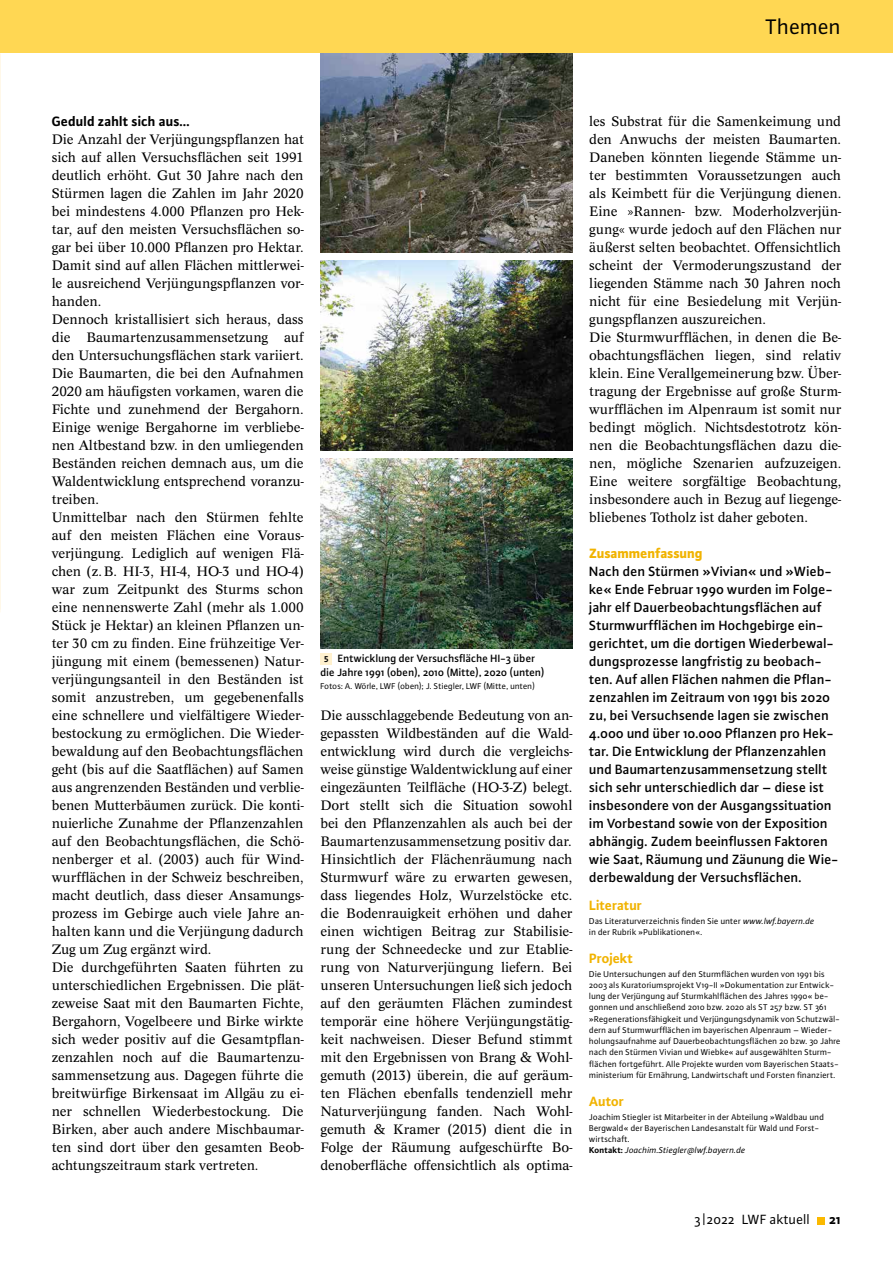
<style>
.page{position:relative;width:893px;height:1263px;background:#fff}
.page>*{position:absolute;margin:0;border:0;box-sizing:border-box;transform-origin:0 0}
.t1{font:22.5px "Plus Sans Pro";letter-spacing:-.005em;color:#000}
.t2{font:14.25px/18px "Concept";color:#000}
.t3{font:500 14.25px/18px "Plus Sans Pro";color:#000}
.t4{font:700 14.25px "Plus Sans Pro";color:#000}
.t5{font:700 14.25px "Plus Sans Pro";letter-spacing:-.01em;color:#f1b300}
.t6{font:14.25px "Plus Sans Pro";color:#000}
.t7{font:800 14.25px "Plus Sans Pro";letter-spacing:-.01em;color:#f1b300}
.t8{font:500 11.25px/13.5px "Plus Sans Pro";color:#000;text-align:center}
.t9{font:9px/11.2px "Plus Sans Pro";letter-spacing:.005em;color:#000}
.s1{font-weight:700;font-size:9px}
.s2{font-style:italic}
.s3{font-weight:700}
</style>
<div class="page">
<div style="left:0;top:0;width:893px;height:53px;background:#ffd753"></div>
<div style="left:817px;top:1217px;width:7px;height:7px;background:#fbb900"></div>
<img style="left:320px;top:458px;width:252px;height:190px">
<img style="left:320px;top:260px;width:252px;height:190px">
<img style="left:320px;top:53px;width:252px;height:199px">
<div style="left:320px;top:653px;width:12px;height:11px;background:#fff1ce"></div>
<h1 class="t1" style="left:765px;top:12px;width:77px">Themen</h1>
<p class="t4" style="left:52px;top:110px;width:140px">Geduld zahlt sich aus…</p>
<p class="t2" style="left:52px;top:130px;width:253px">Die Anzahl der Verjüngungspflanzen hat sich auf allen Versuchsflächen seit 1991 deutlich erhöht. Gut 30 Jahre nach den Stürmen lagen die Zahlen im Jahr 2020 bei mindestens 4.000 Pflanzen pro Hek&shy;tar, auf den meisten Versuchsflächen so&shy;gar bei über 10.000 Pflanzen pro Hektar.<br>Damit sind auf allen Flächen mittlerwei&shy;le ausreichend Verjüngungspflanzen vor&shy;handen.<br>Dennoch kristallisiert sich heraus, dass die Baumartenzusammensetzung auf den Untersuchungsflächen stark variiert.<br>Die Baumarten, die bei den Aufnahmen 2020 am häufigsten vorkamen, waren die Fichte und zunehmend der Bergahorn.<br>Einige wenige Bergahorne im verbliebe&shy;nen Altbestand bzw. in den umliegenden Beständen reichen demnach aus, um die Waldentwicklung entsprechend voranzu&shy;treiben.<br>Unmittelbar nach den Stürmen fehlte auf den meisten Flächen eine Voraus&shy;verjüngung. Lediglich auf wenigen Flä&shy;chen (z.B. HI-3, HI-4, HO-3 und HO-4) war zum Zeitpunkt des Sturms schon eine nennenswerte Zahl (mehr als 1.000<br>Stück je Hektar) an kleinen Pflanzen un&shy;ter 30 cm zu finden. Eine frühzeitige Ver&shy;jüngung mit einem (bemessenen) Natur&shy;verjüngungsanteil in den Beständen ist somit anzustreben, um gegebenenfalls eine schnellere und vielfältigere Wieder&shy;bestockung zu ermöglichen. Die Wieder&shy;bewaldung auf den Beobachtungsflächen geht (bis auf die Saatflächen) auf Samen aus angrenzenden Beständen und verblie&shy;benen Mutterbäumen zurück. Die konti&shy;nuierliche Zunahme der Pflanzenzahlen auf den Beobachtungsflächen, die Schö&shy;nenberger et al. (2003) auch für Wind&shy;wurfflächen in der Schweiz beschreiben, macht deutlich, dass dieser Ansamungs&shy;prozess im Gebirge auch viele Jahre an&shy;halten kann und die Verjüngung dadurch Zug um Zug ergänzt wird.<br>Die durchgeführten Saaten führten zu unterschiedlichen Ergebnissen. Die plät&shy;zeweise Saat mit den Baumarten Fichte, Bergahorn, Vogelbeere und Birke wirkte sich weder positiv auf die Gesamtpflan&shy;zenzahlen noch auf die Baumartenzu&shy;sammensetzung aus. Dagegen führte die breitwürfige Birkensaat im Allgäu zu ei&shy;ner schnellen Wiederbestockung. Die Birken, aber auch andere Mischbaumar&shy;ten sind dort über den gesamten Beob&shy;achtungszeitraum stark vertreten.</p>
<p class="t8" style="left:320px;top:651px;width:226px"><span class="s1">5</span> Entwicklung der Versuchsfläche HI-3 über die Jahre 1991 (oben), 2010 (Mitte), 2020 (unten)</p>
<p class="t9" style="left:320px;top:680px;width:216px">Fotos: A. Wörle, LWF (oben); J. Stiegler, LWF (Mitte, unten)</p>
<p class="t2" style="left:320px;top:706px;width:253px;text-align:justify">Die ausschlaggebende Bedeutung von an&shy;gepassten Wildbeständen auf die Wald&shy;entwicklung wird durch die vergleichs&shy;weise günstige Waldentwicklung auf einer eingezäunten Teilfläche (HO-3-Z) belegt.<br>Dort stellt sich die Situation sowohl bei den Pflanzenzahlen als auch bei der Baumartenzusammensetzung positiv dar.<br>Hinsichtlich der Flächenräumung nach Sturmwurf wäre zu erwarten gewesen, dass liegendes Holz, Wurzelstöcke etc. die Bodenrauigkeit erhöhen und daher einen wichtigen Beitrag zur Stabilisie&shy;rung der Schneedecke und zur Etablie&shy;rung von Naturverjüngung liefern. Bei unseren Untersuchungen ließ sich jedoch auf den geräumten Flächen zumindest temporär eine höhere Verjüngungstätig&shy;keit nachweisen. Dieser Befund stimmt mit den Ergebnissen von Brang &amp; Wohl&shy;gemuth (2013) überein, die auf geräum&shy;ten Flächen ebenfalls tendenziell mehr Naturverjüngung fanden. Nach Wohl&shy;gemuth &amp; Kramer (2015) dient die in Folge der Räumung aufgeschürfte Bo&shy;denoberfläche offensichtlich als optima-</p>
<p class="t2" style="left:589px;top:112px;width:253px">les Substrat für die Samenkeimung und den Anwuchs der meisten Baumarten.<br>Daneben könnten liegende Stämme un&shy;ter bestimmten Voraussetzungen auch als Keimbett für die Verjüngung dienen.<br>Eine »Rannen- bzw. Moderholzverjün&shy;gung« wurde jedoch auf den Flächen nur äußerst selten beobachtet. Offensichtlich scheint der Vermoderungszustand der liegenden Stämme nach 30 Jahren noch nicht für eine Besiedelung mit Verjün&shy;gungspflanzen auszureichen.<br>Die Sturmwurfflächen, in denen die Be&shy;obachtungsflächen liegen, sind relativ klein. Eine Verallgemeinerung bzw. Über&shy;tragung der Ergebnisse auf große Sturm&shy;wurfflächen im Alpenraum ist somit nur bedingt möglich. Nichtsdestotrotz kön&shy;nen die Beobachtungsflächen dazu die&shy;nen, mögliche Szenarien aufzuzeigen.<br>Eine weitere sorgfältige Beobachtung, insbesondere auch in Bezug auf liegenge&shy;bliebenes Totholz ist daher geboten.</p>
<p class="t7" style="left:589px;top:542px;width:115px">Zusammenfassung</p>
<p class="t3" style="left:589px;top:561px;width:251px">Nach den Stürmen »Vivian« und »Wieb&shy;ke« Ende Februar 1990 wurden im Folge&shy;jahr elf Dauerbeobachtungsflächen auf Sturmwurfflächen im Hochgebirge ein&shy;gerichtet, um die dortigen Wiederbewal&shy;dungsprozesse langfristig zu beobach&shy;ten. Auf allen Flächen nahmen die Pflan&shy;zenzahlen im Zeitraum von 1991 bis 2020 zu, bei Versuchsende lagen sie zwischen 4.000 und über 10.000 Pflanzen pro Hek&shy;tar. Die Entwicklung der Pflanzenzahlen und Baumartenzusammensetzung stellt sich sehr unterschiedlich dar – diese ist insbesondere von der Ausgangssituation im Vorbestand sowie von der Exposition abhängig. Zudem beeinflussen Faktoren wie Saat, Räumung und Zäunung die Wie&shy;derbewaldung der Versuchsflächen.</p>
<p class="t5" style="left:589px;top:895px;width:54px">Literatur</p>
<p class="t9" style="left:589px;top:915px;width:227px">Das Literaturverzeichnis finden Sie unter <span class="s2">www.lwf.bayern.de </span>in der Rubrik »Publikationen«.</p>
<p class="t5" style="left:589px;top:948px;width:45px">Projekt</p>
<p class="t9" style="left:589px;top:968px;width:253px">Die Untersuchungen auf den Sturmflächen wurden von 1991 bis 2003 als Kuratoriumsprojekt V19-II »Dokumentation zur Entwick&shy;lung der Verjüngung auf Sturmkahlflächen des Jahres 1990« be&shy;gonnen und anschließend 2010 bzw. 2020 als ST 257 bzw. ST 361 »Regenerationsfähigkeit und Verjüngungsdynamik von Schutzwäl&shy;dern auf Sturmwurfflächen im bayerischen Alpenraum – Wieder&shy;holungsaufnahme auf Dauerbeobachtungsflächen 20 bzw. 30 Jahre nach den Stürmen Vivian und Wiebke« auf ausgewählten Sturm&shy;flächen fortgeführt. Alle Projekte wurden vom Bayerischen Staats&shy;ministerium für Ernährung, Landwirtschaft und Forsten finanziert.</p>
<p class="t5" style="left:589px;top:1091px;width:36px">Autor</p>
<p class="t9" style="left:589px;top:1110px;width:236px">Joachim Stiegler ist Mitarbeiter in der Abteilung »Waldbau und Bergwald« der Bayerischen Landesanstalt für Wald und Forst&shy;wirtschaft.<br><span class="s3">Kontakt:</span> <span class="s2">Joachim.Stiegler@lwf.bayern.de</span></p>
<p class="t6" style="left:695px;top:1210px;width:117px">3 |2022 LWF aktuell</p>
<p class="t4" style="left:829px;top:1209px;width:13px">21</p>
</div>
